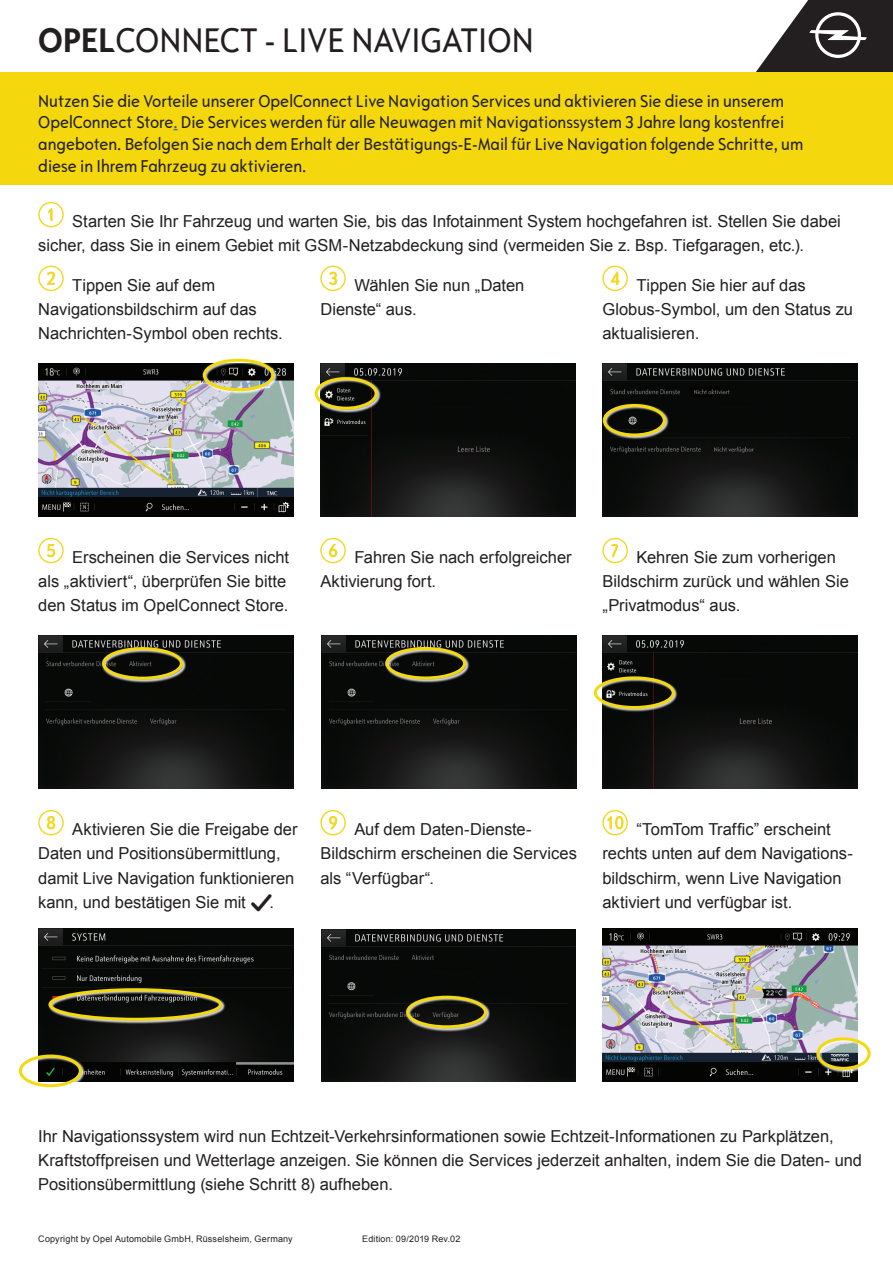
<style>
.page{position:relative;width:893px;height:1263px;background:#fff}
.page>*{position:absolute;margin:0;border:0;box-sizing:border-box;transform-origin:0 0}
.t1{font:36px "Opel Sans Condensed";color:#231f20}
.t2{font:18px/21.6px "Opel Sans Condensed";color:#231f20}
.t3{font:16.5px/24px "Arial";color:#231f20}
.t4{font:9px "Arial";letter-spacing:.02em;color:#231f20}
.s1{font-weight:700}
.s2{color:#175d9e}
.s3{font-family:"O Minterior 00"}
</style>
<div class="page">
<svg style="left:38px;top:202px;width:26px;height:25px"></svg>
<svg style="left:38px;top:266px;width:26px;height:25px"></svg>
<svg style="left:320px;top:266px;width:26px;height:25px"></svg>
<svg style="left:602px;top:266px;width:26px;height:25px"></svg>
<img style="left:38px;top:364px;width:255px;height:153px">
<img style="left:320px;top:364px;width:255px;height:153px">
<img style="left:602px;top:364px;width:255px;height:153px">
<div style="left:202px;top:358px;width:75px;height:36px;background:#fff;opacity:.9"></div>
<div style="left:203px;top:359px;width:71px;height:32px;border:3px solid #f4d90c;border-radius:50%"></div>
<div style="left:314px;top:377px;width:67px;height:36px;background:#fff;opacity:.9"></div>
<div style="left:315px;top:377px;width:63px;height:33px;border:3px solid #f4d90c;border-radius:50%"></div>
<svg style="left:38px;top:538px;width:26px;height:25px"></svg>
<svg style="left:320px;top:538px;width:26px;height:25px"></svg>
<svg style="left:602px;top:538px;width:26px;height:25px"></svg>
<img style="left:39px;top:635px;width:255px;height:153px">
<img style="left:602px;top:635px;width:255px;height:153px">
<img style="left:321px;top:635px;width:255px;height:153px">
<div style="left:102px;top:647px;width:84px;height:36px;background:#fff;opacity:.9"></div>
<div style="left:102px;top:647px;width:81px;height:33px;border:3px solid #f4d90c;border-radius:50%"></div>
<div style="left:385px;top:647px;width:84px;height:36px;background:#fff;opacity:.9"></div>
<div style="left:385px;top:647px;width:81px;height:32px;border:3px solid #f4d90c;border-radius:50%"></div>
<div style="left:593px;top:676px;width:85px;height:36px;background:#fff;opacity:.9"></div>
<div style="left:594px;top:676px;width:81px;height:33px;border:3px solid #f4d90c;border-radius:50%"></div>
<svg style="left:38px;top:810px;width:26px;height:25px"></svg>
<svg style="left:320px;top:810px;width:26px;height:25px"></svg>
<svg style="left:602px;top:810px;width:26px;height:25px"></svg>
<img style="left:39px;top:929px;width:255px;height:153px">
<img style="left:321px;top:929px;width:255px;height:153px">
<img style="left:602px;top:929px;width:255px;height:153px">
<div style="left:406px;top:995px;width:84px;height:37px;background:#fff;opacity:.9"></div>
<div style="left:406px;top:996px;width:81px;height:32px;border:3px solid #f4d90c;border-radius:50%"></div>
<div style="left:816px;top:1037px;width:58px;height:36px;background:#fff;opacity:.9"></div>
<div style="left:816px;top:1037px;width:55px;height:33px;border:3px solid #f4d90c;border-radius:50%"></div>
<div style="left:48px;top:988px;width:177px;height:36px;background:#fff;opacity:.9"></div>
<div style="left:48px;top:988px;width:174px;height:33px;border:3px solid #f4d90c;border-radius:50%"></div>
<div style="left:602px;top:403px;width:67px;height:37px;background:#fff;opacity:.9"></div>
<div style="left:603px;top:404px;width:63px;height:32px;border:3px solid #f4d90c;border-radius:50%"></div>
<div style="left:18px;top:1054px;width:67px;height:37px;background:#fff;opacity:.9"></div>
<div style="left:19px;top:1055px;width:63px;height:32px;border:3px solid #f4d90c;border-radius:50%"></div>
<div style="left:868px;top:0;width:25px;height:72px;background:#231f20"></div>
<svg style="left:756px;top:0;width:112px;height:72px"></svg>
<div style="left:0;top:72px;width:893px;height:112px;background:#f4d80d"></div>
<h1 class="t1" style="left:38px;top:19px;width:497px"><span class="s1">OPEL</span>CONNECT - LIVE NAVIGATION</h1>
<p class="t2" style="left:38px;top:90px;width:767px">Nutzen Sie die Vorteile unserer OpelConnect Live Navigation Services und aktivieren Sie diese in unserem OpelConnect Store<span class="s2">.</span> Die Services werden für alle Neuwagen mit Navigationssystem 3 Jahre lang kostenfrei angeboten. Befolgen Sie nach dem Erhalt der Bestätigungs-E-Mail für Live Navigation folgende Schritte, um diese in Ihrem Fahrzeug zu aktivieren.</p>
<p class="t3" style="left:38px;top:210px;width:804px;text-indent:34px">Starten Sie Ihr Fahrzeug und warten Sie, bis das Infotainment System hochgefahren ist. Stellen Sie dabei sicher, dass Sie in einem Gebiet mit GSM-Netzabdeckung sind (vermeiden Sie z. Bsp. Tiefgaragen, etc.).</p>
<p class="t3" style="left:38px;top:274px;width:246px;text-indent:34px">Tippen Sie auf dem<br>Navigationsbildschirm auf das<br>Nachrichten-Symbol oben rechts.</p>
<p class="t3" style="left:320px;top:274px;width:206px;text-indent:34px">Wählen Sie nun „Daten<br>Dienste“ aus.</p>
<p class="t3" style="left:602px;top:274px;width:252px;text-indent:34px">Tippen Sie hier auf das<br>Globus-Symbol, um den Status zu aktualisieren.</p>
<p class="t3" style="left:38px;top:546px;width:252px;text-indent:34px">Erscheinen die Services nicht als „aktiviert“, überprüfen Sie bitte den Status im OpelConnect Store.</p>
<p class="t3" style="left:320px;top:546px;width:253px;text-indent:34px">Fahren Sie nach erfolgreicher<br>Aktivierung fort.</p>
<p class="t3" style="left:602px;top:546px;width:248px;text-indent:34px">Kehren Sie zum vorherigen<br>Bildschirm zurück und wählen Sie „Privatmodus“ aus.</p>
<p class="t3" style="left:38px;top:818px;width:261px;text-indent:34px">Aktivieren Sie die Freigabe der Daten und Positionsübermittlung, damit Live Navigation funktionieren kann, und bestätigen Sie mit <span class="s3">A</span>.</p>
<p class="t3" style="left:320px;top:818px;width:258px;text-indent:34px">Auf dem Daten-Dienste-<br>Bildschirm erscheinen die Services als “Verfügbar“.</p>
<p class="t3" style="left:602px;top:818px;width:252px;text-indent:34px">“TomTom Traffic” erscheint rechts unten auf dem Navigations&shy;bildschirm, wenn Live Navigation aktiviert und verfügbar ist.</p>
<p class="t3" style="left:38px;top:1125px;width:825px">Ihr Navigationssystem wird nun Echtzeit-Verkehrsinformationen sowie Echtzeit-Informationen zu Parkplätzen,<br>Kraftstoffpreisen und Wetterlage anzeigen. Sie können die Services jederzeit anhalten, indem Sie die Daten- und<br>Positionsübermittlung (siehe Schritt 8) aufheben.</p>
<p class="t4" style="left:38px;top:1233px;width:256px">Copyright by Opel Automobile GmbH, Rüsselsheim, Germany</p>
<p class="t4" style="left:362px;top:1233px;width:100px">Edition: 09/2019 Rev.02</p>
</div>
